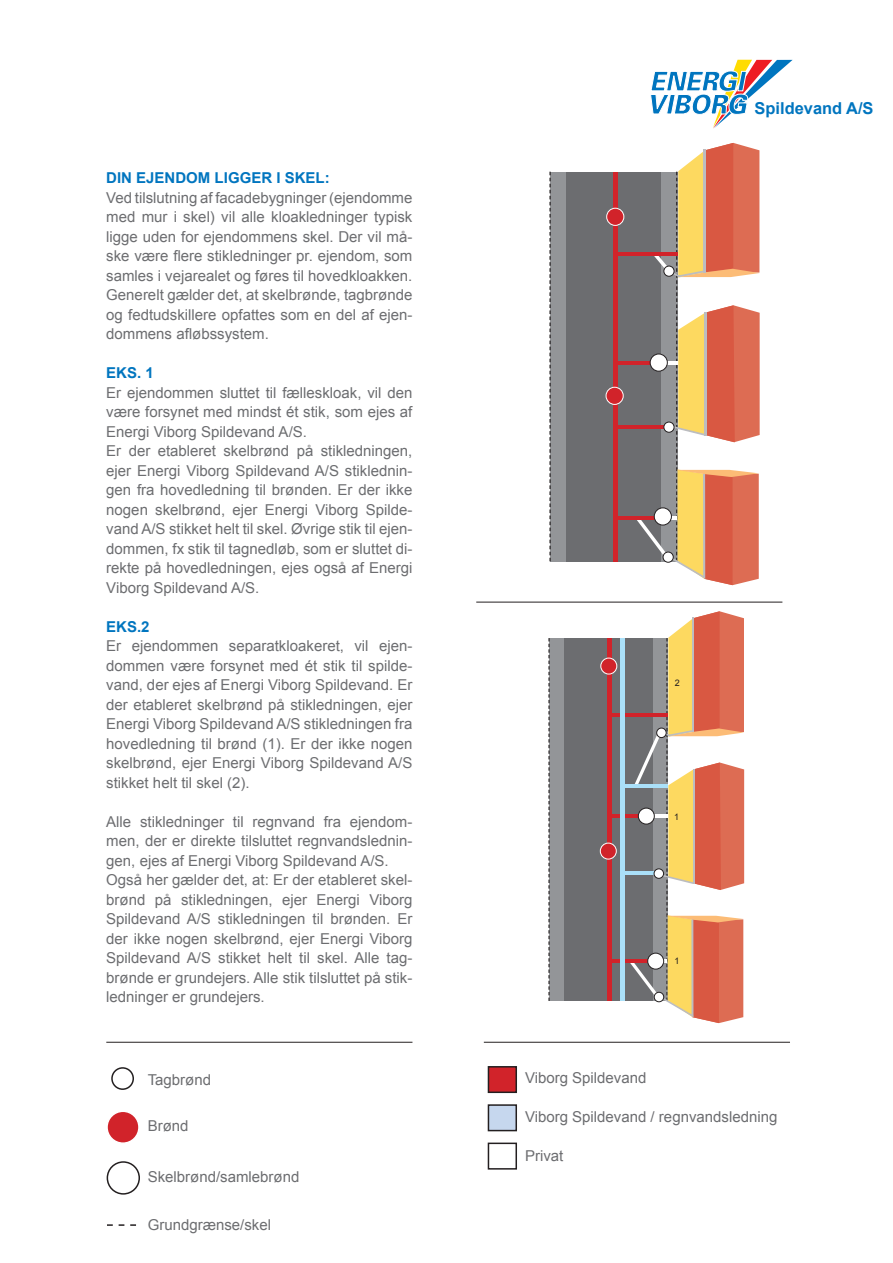
<style>
.page{position:relative;width:893px;height:1263px;background:#fff}
.page>*{position:absolute;margin:0;border:0;box-sizing:border-box;transform-origin:0 0}
.t1{font:700 16.35px "Arial";color:#0075bf}
.t2{font:15px/19.5px "Arial";color:#6c6d70;text-align:justify}
.t3{font:700 15px "Arial";color:#0075bf}
.t4{font:9px "Arial";color:#231f20}
</style>
<div class="page">
<div style="left:549px;top:638px;width:118px;height:363px;background:#939598"></div>
<div style="left:564px;top:638px;width:88px;height:363px;background:#6c6d70"></div>
<hr style="left:608px;top:638px;width:4px;height:363px;background:#d1232a">
<hr style="left:610px;top:815px;width:36px;height:3px;background:#d1232a">
<svg style="left:548px;top:638px;width:2px;height:363px"></svg>
<hr style="left:611px;top:959px;width:43px;height:3px;background:#d1232a">
<hr style="left:622px;top:872px;width:34px;height:3px;background:#aae0f9">
<hr style="left:611px;top:713px;width:56px;height:3px;background:#d1232a">
<hr style="left:620px;top:638px;width:4px;height:363px;background:#aae0f9">
<svg style="left:629px;top:611px;width:115px;height:412px"></svg>
<hr style="left:622px;top:784px;width:46px;height:4px;background:#aae0f9">
<svg style="left:664px;top:959px;width:3px;height:4px"></svg>
<div style="left:657px;top:728px;width:9px;height:9px;background:#fff;border-radius:50%"></div>
<div style="left:656px;top:728px;width:11px;height:10px;border:1px solid #231f20;border-radius:50%"></div>
<div style="left:601px;top:658px;width:16px;height:16px;background:#d1232a;border-radius:50%"></div>
<div style="left:600px;top:658px;width:17px;height:16px;border:1px solid #fff;border-radius:50%"></div>
<div style="left:648px;top:953px;width:16px;height:16px;background:#fff;border-radius:50%"></div>
<div style="left:647px;top:953px;width:17px;height:16px;border:1px solid #231f20;border-radius:50%"></div>
<div style="left:600px;top:843px;width:16px;height:16px;background:#d1232a;border-radius:50%"></div>
<div style="left:600px;top:843px;width:17px;height:16px;border:1px solid #fff;border-radius:50%"></div>
<div style="left:638px;top:808px;width:16px;height:16px;background:#fff;border-radius:50%"></div>
<div style="left:638px;top:808px;width:17px;height:16px;border:1px solid #231f20;border-radius:50%"></div>
<div style="left:654px;top:869px;width:10px;height:9px;background:#fff;border-radius:50%"></div>
<div style="left:654px;top:868px;width:10px;height:11px;border:1px solid #231f20;border-radius:50%"></div>
<div style="left:654px;top:992px;width:10px;height:10px;background:#fff;border-radius:50%"></div>
<div style="left:654px;top:992px;width:10px;height:10px;border:1px solid #231f20;border-radius:50%"></div>
<svg style="left:650px;top:60px;width:143px;height:69px"></svg>
<div style="left:550px;top:172px;width:127px;height:389px;background:#939598"></div>
<div style="left:566px;top:172px;width:95px;height:389px;background:#6c6d70"></div>
<div style="left:613px;top:172px;width:5px;height:389px;background:#d1232a"></div>
<hr style="left:616px;top:361px;width:38px;height:4px;background:#d1232a">
<svg style="left:549px;top:172px;width:2px;height:389px"></svg>
<hr style="left:617px;top:516px;width:46px;height:4px;background:#d1232a">
<hr style="left:617px;top:252px;width:60px;height:4px;background:#d1232a">
<svg style="left:636px;top:143px;width:124px;height:442px"></svg>
<hr style="left:618px;top:425px;width:48px;height:4px;background:#d1232a">
<div style="left:664px;top:266px;width:10px;height:10px;background:#fff;border-radius:50%"></div>
<div style="left:663px;top:266px;width:11px;height:11px;border:1px solid #231f20;border-radius:50%"></div>
<div style="left:607px;top:208px;width:17px;height:17px;background:#d1232a;border-radius:50%"></div>
<div style="left:606px;top:208px;width:18px;height:18px;border:1px solid #fff;border-radius:50%"></div>
<div style="left:650px;top:354px;width:17px;height:17px;background:#fff;border-radius:50%"></div>
<div style="left:650px;top:354px;width:18px;height:18px;border:1px solid #231f20;border-radius:50%"></div>
<div style="left:606px;top:387px;width:17px;height:17px;background:#d1232a;border-radius:50%"></div>
<div style="left:606px;top:387px;width:18px;height:18px;border:1px solid #fff;border-radius:50%"></div>
<div style="left:654px;top:508px;width:17px;height:17px;background:#fff;border-radius:50%"></div>
<div style="left:654px;top:507px;width:18px;height:18px;border:1px solid #231f20;border-radius:50%"></div>
<div style="left:663px;top:552px;width:10px;height:10px;background:#fff;border-radius:50%"></div>
<div style="left:663px;top:552px;width:11px;height:11px;border:1px solid #231f20;border-radius:50%"></div>
<div style="left:664px;top:422px;width:10px;height:10px;background:#fff;border-radius:50%"></div>
<div style="left:663px;top:422px;width:11px;height:11px;border:1px solid #231f20;border-radius:50%"></div>
<hr style="left:484px;top:1042px;width:306px;height:1px;background:#231f20">
<hr style="left:476px;top:602px;width:306px;height:1px;background:#231f20">
<hr style="left:106px;top:1042px;width:306px;height:1px;background:#231f20">
<svg style="left:107px;top:1224px;width:29px;height:2px"></svg>
<div style="left:488px;top:1067px;width:28px;height:25px;background:#d1232a"></div>
<div style="left:488px;top:1066px;width:29px;height:27px;border:2px solid #231f20"></div>
<div style="left:488px;top:1105px;width:28px;height:25px;background:#c6d7ee"></div>
<div style="left:488px;top:1104px;width:29px;height:27px;border:2px solid #231f20"></div>
<div style="left:488px;top:1142px;width:29px;height:27px;border:2px solid #231f20"></div>
<div style="left:111px;top:1067px;width:23px;height:23px;border:2px solid #231f20;border-radius:50%"></div>
<div style="left:107px;top:1161px;width:33px;height:33px;border:2px solid #231f20;border-radius:50%"></div>
<div style="left:107px;top:1111px;width:32px;height:32px;background:#d1232a;border-radius:50%"></div>
<div style="left:106px;top:1110px;width:34px;height:34px;border:2px solid #fff;border-radius:50%"></div>
<p class="t3" style="left:106px;top:168px;width:225px">DIN EJENDOM LIGGER I SKEL:</p>
<p class="t2" style="left:106px;top:188px;width:308px">Ved tilslutning af facadebygninger (ejendomme med mur i skel) vil alle kloakledninger typisk ligge uden for ejendommens skel. Der vil må&shy;ske være flere stikledninger pr. ejendom, som samles i vejarealet og føres til hovedkloakken.<br>Generelt gælder det, at skelbrønde, tagbrønde og fedtudskillere opfattes som en del af ejen&shy;dommens afløbssystem.</p>
<p class="t3" style="left:106px;top:363px;width:49px">EKS. 1</p>
<p class="t2" style="left:106px;top:383px;width:308px">Er ejendommen sluttet til fælleskloak, vil den være forsynet med mindst ét stik, som ejes af Energi Viborg Spildevand A/S.</p>
<p class="t2" style="left:106px;top:441px;width:308px">Er der etableret skelbrønd på stikledningen, ejer Energi Viborg Spildevand A/S stiklednin&shy;gen fra hovedledning til brønden. Er der ikke nogen skelbrønd, ejer Energi Viborg Spilde&shy;vand A/S stikket helt til skel. Øvrige stik til ejen&shy;dommen, fx stik til tagnedløb, som er sluttet di&shy;rekte på hovedledningen, ejes også af Energi Viborg Spildevand A/S.</p>
<p class="t3" style="left:106px;top:616px;width:45px">EKS.2</p>
<p class="t2" style="left:106px;top:636px;width:308px">Er ejendommen separatkloakeret, vil ejen&shy;dommen være forsynet med ét stik til spilde&shy;vand, der ejes af Energi Viborg Spildevand. Er der etableret skelbrønd på stikledningen, ejer Energi Viborg Spildevand A/S stikledningen fra hovedledning til brønd (1). Er der ikke nogen skelbrønd, ejer Energi Viborg Spildevand A/S stikket helt til skel (2).</p>
<p class="t2" style="left:106px;top:812px;width:308px">Alle stikledninger til regnvand fra ejendom&shy;men, der er direkte tilsluttet regnvandslednin&shy;gen, ejes af Energi Viborg Spildevand A/S.</p>
<p class="t2" style="left:106px;top:870px;width:308px">Også her gælder det, at: Er der etableret skel&shy;brønd på stikledningen, ejer Energi Viborg Spildevand A/S stikledningen til brønden. Er der ikke nogen skelbrønd, ejer Energi Viborg Spildevand A/S stikket helt til skel. Alle tag&shy;brønde er grundejers. Alle stik tilsluttet på stik&shy;ledninger er grundejers.</p>
<p class="t2" style="left:148px;top:1070px;width:65px">Tagbrønd</p>
<p class="t2" style="left:148px;top:1116px;width:42px">Brønd</p>
<p class="t2" style="left:148px;top:1167px;width:153px">Skelbrønd/samlebrønd</p>
<p class="t2" style="left:148px;top:1215px;width:125px">Grundgrænse/skel</p>
<p class="t1" style="left:755px;top:97px;width:120px">SPILDEVAND A/S</p>
<p class="t4" style="left:675px;top:677px;width:7px">2</p>
<p class="t4" style="left:674px;top:810px;width:7px">1</p>
<p class="t4" style="left:675px;top:954px;width:7px">1</p>
<p class="t2" style="left:525px;top:1068px;width:123px">Viborg Spildevand</p>
<p class="t2" style="left:525px;top:1107px;width:254px">Viborg Spildevand / regnvandsledning</p>
<p class="t2" style="left:525px;top:1146px;width:40px">Privat</p>
</div>
